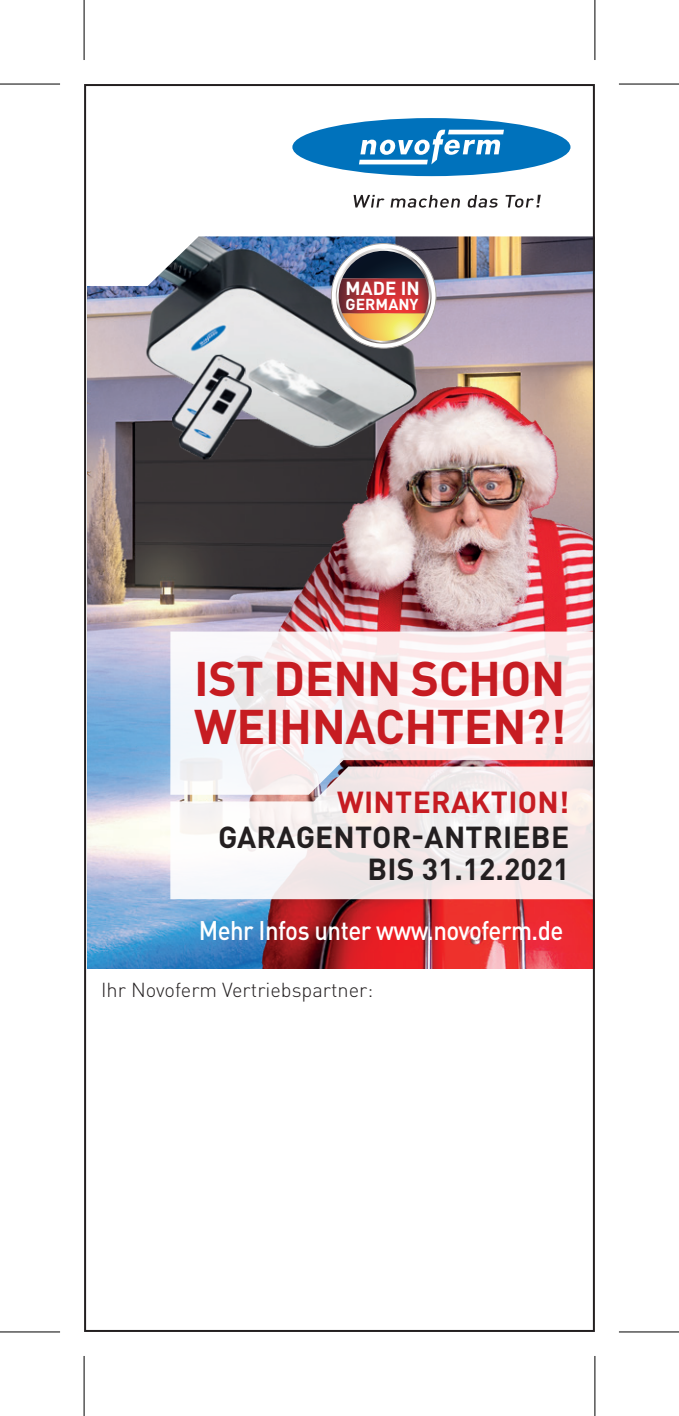
<style>
.page{position:relative;width:679px;height:1416px;background:#fff}
.page>*{position:absolute;margin:0;border:0;box-sizing:border-box;transform-origin:0 0}
.t1{font:700 48px/48px "DIN Pro";letter-spacing:-.01em;color:#c61c22}
.t2{font:700 30px/32px "DIN Pro";letter-spacing:.01em;color:#231f20;text-align:right}
.t3{font:700 30px "DIN Pro";letter-spacing:.01em;color:#c61c22}
.t4{font:500 26.8px "DIN Pro";letter-spacing:-.02em;color:#fff;scale:.9 1}
.t5{font:300 20px "DIN Pro";color:#231f20}
.t6{font:700 18.8px "DIN";color:#fff}
.t7{font:700 15.6px "DIN";color:#fff}
</style>
<div class="page">
<img style="left:87px;top:286px;width:504px;height:682px">
<img style="left:215px;top:381px;width:376px;height:587px">
<svg style="left:170px;top:631px;width:421px;height:135px;fill:#faeeef"></svg>
<svg style="left:170px;top:766px;width:421px;height:133px;fill:#f5e9e9"></svg>
<img style="left:89px;top:286px;width:347px;height:177px">
<img style="left:170px;top:354px;width:77px;height:82px">
<img style="left:177px;top:375px;width:76px;height:85px">
<svg style="left:331px;top:243px;width:105px;height:105px"></svg>
<svg style="left:338px;top:286px;width:90px;height:55px;background:#cb7c5a"></svg>
<svg style="left:147px;top:118px;width:444px;height:168px"></svg>
<div style="left:292px;top:118px;width:278px;height:58px;background:#0072bc;border-radius:50%"></div>
<svg style="left:360px;top:130px;width:140px;height:34px"></svg>
<hr style="left:447px;top:130px;width:56px;height:4px;background:#fff">
<svg style="left:353px;top:195px;width:187px;height:13px"></svg>
<svg style="left:0;top:1332px;width:60px;height:1px"></svg>
<svg style="left:619px;top:1332px;width:59px;height:1px"></svg>
<svg style="left:595px;top:0;width:1px;height:60px"></svg>
<svg style="left:595px;top:1356px;width:1px;height:59px"></svg>
<hr style="left:0;top:83px;width:60px;height:2px;background:#000">
<hr style="left:618px;top:83px;width:60px;height:2px;background:#000">
<hr style="left:0;top:1331px;width:60px;height:1px;background:#000">
<hr style="left:618px;top:1331px;width:60px;height:1px;background:#000">
<hr style="left:83px;top:0;width:2px;height:60px;background:#000">
<hr style="left:83px;top:1355px;width:2px;height:60px;background:#000">
<hr style="left:594px;top:0;width:1px;height:60px;background:#000">
<hr style="left:594px;top:1355px;width:1px;height:60px;background:#000">
<p class="t6" style="left:345px;top:276px;width:76px">MADE IN</p>
<p class="t7" style="left:345px;top:294px;width:74px">GERMANY</p>
<h1 class="t1" style="left:194px;top:652px;width:373px">IST DENN SCHON<br>WEIHNACHTEN?!</h1>
<p class="t3" style="left:337px;top:782px;width:233px">WINTERAKTION!</p>
<p class="t2" style="left:218px;top:820px;width:352px">GARAGENTOR-ANTRIEBE<br>BIS 31.12.2021</p>
<p class="t4" style="left:199px;top:912px;width:406px">Mehr Infos unter www.novoferm.de</p>
<p class="t5" style="left:101px;top:975px;width:273px">Ihr Novoferm Vertriebspartner:</p>
</div>
